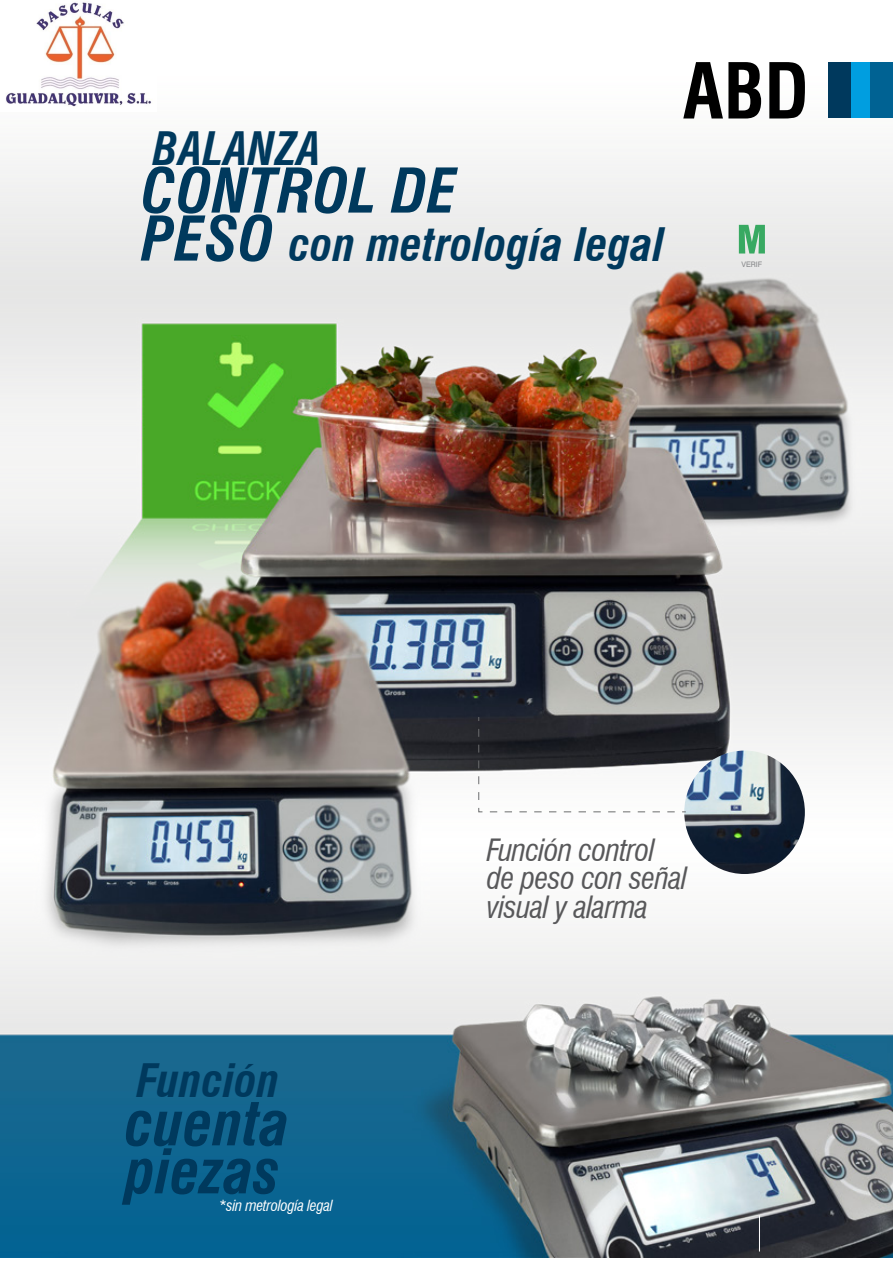
<style>
.page{position:relative;width:893px;height:1263px;background:#fff}
.page>*{position:absolute;margin:0;border:0;box-sizing:border-box;transform-origin:0 0}
.t1{font:700 condensed 75px "Swiss 721 BT";color:#000}
.t2{font:italic 700 condensed 60px/48px "Swiss 721 BT";letter-spacing:.005em;color:#00395d}
.t3{font:italic 700 condensed 45px "Swiss 721 BT";letter-spacing:.005em;color:#00395d}
.t4{font:italic condensed 30px/28.5px "Swiss 721 BT";letter-spacing:-.02em;color:#58585a}
.t5{font:italic condensed 15px "Swiss 721 BT";letter-spacing:-.02em;color:#fff}
.t6{font:7.65px "Swiss 721 BT";color:#898a8d}
.s1{font-size:60px}
</style>
<div class="page">
<img style="left:0;top:62px;width:893px;height:1196px">
<div style="left:829px;top:62px;width:64px;height:56px;background:#006293"></div>
<div style="left:829px;top:62px;width:41px;height:56px;background:#009ee0"></div>
<div style="left:829px;top:62px;width:22px;height:56px;background:#00395d"></div>
<hr style="left:759px;top:1215px;width:1px;height:36px;background:#fff">
<img style="left:684px;top:750px;width:121px;height:124px">
<svg style="left:478px;top:716px;width:209px;height:97px"></svg>
<svg style="left:739px;top:225px;width:26px;height:28px"></svg>
<img style="left:0;top:2px;width:156px;height:110px">
<h3 class="t3" style="left:153px;top:121px;width:169px">BALANZA</h3>
<h2 class="t2" style="left:142px;top:167px;width:317px">CONTROL DE</h2>
<h3 class="t3" style="left:142px;top:217px;width:524px"><span class="s1">PESO</span> con metrología legal</h3>
<h1 class="t1" style="left:683px;top:46px;width:127px">ABD</h1>
<p class="t6" style="left:741px;top:260px;width:22px">VERIF</p>
<h3 class="t3" style="left:137px;top:1054px;width:144px">Función</h3>
<h2 class="t2" style="left:125px;top:1100px;width:165px">cuenta piezas</h2>
<p class="t5" style="left:219px;top:1197px;width:115px">*sin metrología legal</p>
<p class="t4" style="left:487px;top:835px;width:202px">Función control de peso con señal visual y alarma</p>
</div>
